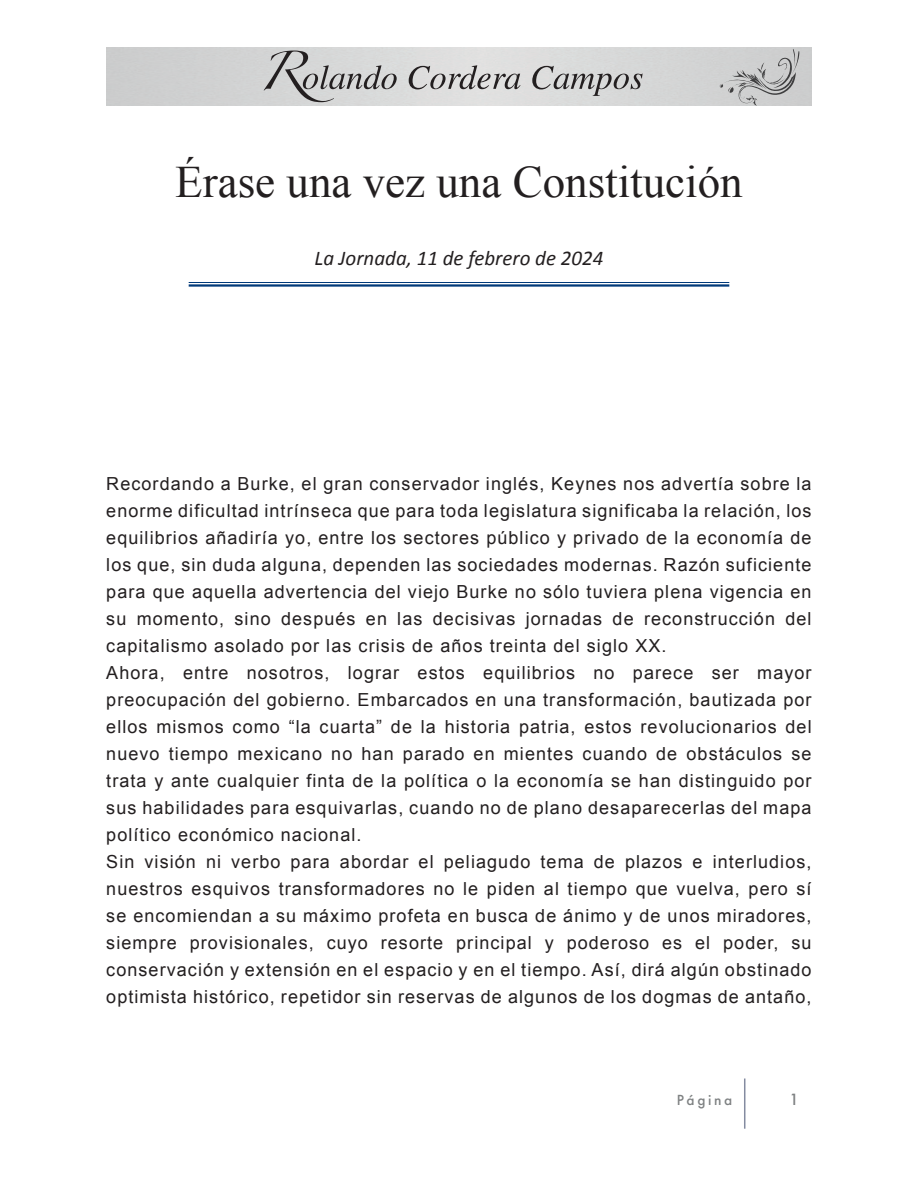
<style>
.page{position:relative;width:918px;height:1188px;background:#fff}
.page>*{position:absolute;margin:0;border:0;box-sizing:border-box;transform-origin:0 0}
.Título{font:45px "Times New Roman";color:#231f20}
.Fecha{font:italic 21px "Calibri";color:#231f20}
.Párrafo{font:18px/27px "Arial";letter-spacing:.06em;color:#231f20;text-align:justify}
.t1{font:500 15px "Futura";color:#7e8182}
.t2{font:500 13.5px "Futura";letter-spacing:.2em;color:#7e8182}
</style>
<div class="page">
<svg style="left:264px;top:51px;width:133px;height:51px;background:#bbbcbc"></svg>
<svg style="left:409px;top:65px;width:112px;height:24px;background:#b4b3b3"></svg>
<svg style="left:532px;top:66px;width:111px;height:30px;background:#b7b7b7"></svg>
<svg style="left:719px;top:49px;width:80px;height:57px;background:#bfc0c0"></svg>
<hr style="left:744px;top:1079px;width:1px;height:50px;background:#848ba0">
<hr style="left:189px;top:282px;width:540px;height:1px;background:#013a7a">
<hr style="left:189px;top:284px;width:540px;height:3px;background:#013a7a">
<p class="Título" style="left:175px;top:152px;width:569px">Érase una vez una Constitución</p>
<p class="Fecha" style="left:315px;top:244px;width:290px">La Jornada, 11 de febrero de 2024</p>
<p class="Párrafo" style="left:106px;top:470px;width:707px">Recordando a Burke, el gran conservador inglés, Keynes nos advertía sobre la enorme dificultad intrínseca que para toda legislatura significaba la relación, los equilibrios añadiría yo, entre los sectores público y privado de la economía de los que, sin duda alguna, dependen las sociedades modernas. Razón suficiente para que aquella advertencia del viejo Burke no sólo tuviera plena vigencia en su momento, sino después en las decisivas jornadas de reconstrucción del capitalismo asolado por las crisis de años treinta del siglo XX.</p>
<p class="Párrafo" style="left:106px;top:659px;width:707px">Ahora, entre nosotros, lograr estos equilibrios no parece ser mayor preocupación del gobierno. Embarcados en una transformación, bautizada por ellos mismos como “la cuarta” de la historia patria, estos revolucionarios del nuevo tiempo mexicano no han parado en mientes cuando de obstáculos se trata y ante cualquier finta de la política o la economía se han distinguido por sus habilidades para esquivarlas, cuando no de plano desaparecerlas del mapa político económico nacional.</p>
<p class="Párrafo" style="left:106px;top:848px;width:707px">Sin visión ni verbo para abordar el peliagudo tema de plazos e interludios, nuestros esquivos transformadores no le piden al tiempo que vuelva, pero sí se encomiendan a su máximo profeta en busca de ánimo y de unos miradores, siempre provisionales, cuyo resorte principal y poderoso es el poder, su conservación y extensión en el espacio y en el tiempo. Así, dirá algún obstinado optimista histórico, repetidor sin reservas de algunos de los dogmas de antaño,</p>
<p class="t2" style="left:677px;top:1091px;width:57px">Página</p>
<p class="t1" style="left:789px;top:1089px;width:11px">1</p>
</div>
